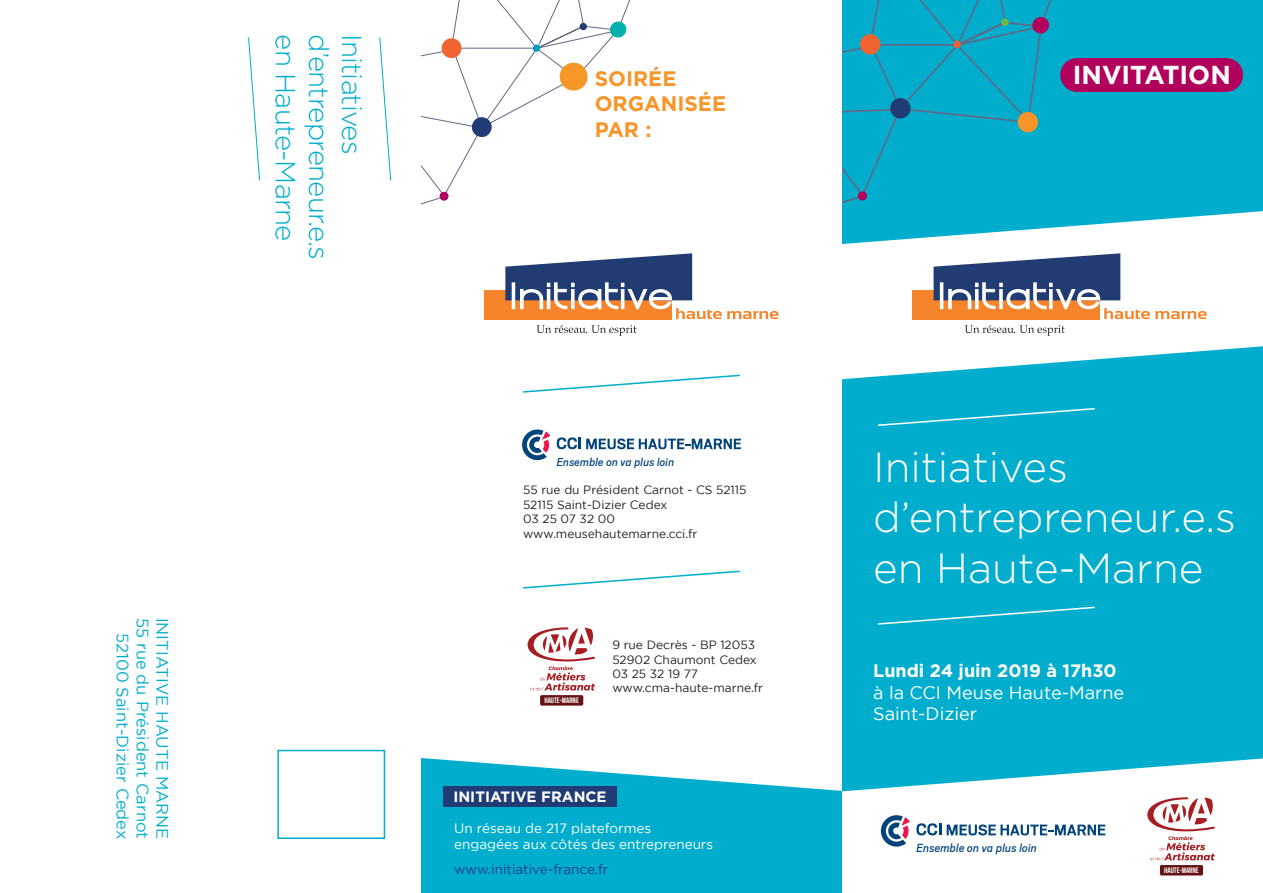
<style>
.page{position:relative;width:1263px;height:893px;background:#fff}
.page>*{position:absolute;margin:0;border:0;box-sizing:border-box;transform-origin:0 0}
.t1{font:300 42px/50.4px "Gotham";color:#fff}
.t2{font:300 27.75px "Gotham";letter-spacing:-.03em;color:#00adcc}
.t3{font:700 25.95px "Gotham";color:#fff}
.t4{font:700 21px/25.2px "Gotham";color:#f79529}
.t5{font:18px/21.6px "Gotham";color:#fff}
.t6{font:700 18px "Gotham";color:#fff}
.t7{font:16.5px "Gotham";color:#00adcc}
.t8{font:700 15px "Gotham";color:#fff}
.t9{font:13.5px/16.2px "Gotham";color:#fff}
.t10{font:13.5px "Gotham";color:#253f8e}
.t11{font:italic 13.05px "Scout";letter-spacing:.01em;color:#00447b}
.t12{font:italic 12.75px "Scout";letter-spacing:.01em;color:#00447b}
.t13{font:12px/14.4px "Gotham";color:#231f20}
.t14{font:700 7.95px "Bebas Neue";color:#fff}
</style>
<div class="page">
<svg style="left:421px;top:758px;width:421px;height:135px;background:#21b7d2"></svg>
<div style="left:842px;top:0;width:421px;height:893px;background:#00adcc"></div>
<svg style="left:842px;top:758px;width:421px;height:135px;background:#d9f2f7"></svg>
<svg style="left:842px;top:0;width:210px;height:204px"></svg>
<svg style="left:889px;top:97px;width:23px;height:23px"></svg>
<svg style="left:1031px;top:16px;width:19px;height:19px"></svg>
<svg style="left:1001px;top:18px;width:8px;height:8px"></svg>
<svg style="left:953px;top:40px;width:8px;height:9px"></svg>
<div style="left:858px;top:191px;width:9px;height:10px;background:#b1015c;border-radius:50%"></div>
<svg style="left:859px;top:33px;width:23px;height:23px"></svg>
<svg style="left:1016px;top:111px;width:23px;height:23px"></svg>
<div style="left:1060px;top:58px;width:34px;height:34px;background:#b1015c;border-radius:50%"></div>
<div style="left:1209px;top:58px;width:34px;height:34px;background:#b1015c;border-radius:50%"></div>
<div style="left:1077px;top:58px;width:149px;height:34px;background:#b1015c"></div>
<svg style="left:878px;top:408px;width:217px;height:18px"></svg>
<svg style="left:878px;top:606px;width:217px;height:19px"></svg>
<svg style="left:842px;top:211px;width:421px;height:168px;fill:#fff"></svg>
<div style="left:913px;top:290px;width:187px;height:29px;background:#f5842a"></div>
<svg style="left:933px;top:253px;width:274px;height:66px;background:#aca2a7"></svg>
<svg style="left:965px;top:325px;width:100px;height:11px"></svg>
<svg style="left:916px;top:823px;width:25px;height:12px"></svg>
<svg style="left:947px;top:824px;width:158px;height:11px;background:#87a6c0"></svg>
<svg style="left:881px;top:815px;width:29px;height:32px"></svg>
<svg style="left:1147px;top:797px;width:68px;height:63px;background:#e7c5c6"></svg>
<div style="left:1160px;top:865px;width:43px;height:10px;background:#641214;border-radius:2px"></div>
<div style="left:443px;top:787px;width:174px;height:20px;background:#213b74"></div>
<svg style="left:421px;top:0;width:209px;height:205px"></svg>
<svg style="left:470px;top:116px;width:23px;height:22px"></svg>
<div style="left:559px;top:62px;width:29px;height:29px;background:#f79727;border-radius:50%"></div>
<svg style="left:609px;top:20px;width:18px;height:19px"></svg>
<svg style="left:579px;top:22px;width:8px;height:9px"></svg>
<svg style="left:532px;top:44px;width:9px;height:8px"></svg>
<div style="left:440px;top:192px;width:9px;height:9px;background:#b1015c;border-radius:50%"></div>
<svg style="left:440px;top:37px;width:23px;height:22px"></svg>
<div style="left:484px;top:290px;width:188px;height:29px;background:#f5842a"></div>
<svg style="left:505px;top:253px;width:273px;height:66px"></svg>
<svg style="left:536px;top:325px;width:100px;height:11px"></svg>
<svg style="left:523px;top:374px;width:217px;height:19px"></svg>
<svg style="left:523px;top:570px;width:217px;height:19px"></svg>
<svg style="left:557px;top:437px;width:184px;height:12px"></svg>
<svg style="left:522px;top:429px;width:28px;height:31px"></svg>
<svg style="left:528px;top:627px;width:67px;height:63px"></svg>
<div style="left:540px;top:695px;width:43px;height:10px;background:#641214;border-radius:2px"></div>
<svg style="left:379px;top:37px;width:13px;height:144px"></svg>
<svg style="left:248px;top:37px;width:12px;height:144px"></svg>
<div style="left:277px;top:750px;width:108px;height:89px;border:2px solid #00adcc"></div>
<h3 class="t7" style="left:152px;top:618px;width:223px;rotate:90deg">55 rue du Président Carnot</h3>
<h3 class="t7" style="left:171px;top:618px;width:223px;rotate:90deg">INITIATIVE HAUTE MARNE</h3>
<h3 class="t7" style="left:132px;top:633px;width:207px;rotate:90deg">52100 Saint-Dizier Cedex</h3>
<h2 class="t2" style="left:301px;top:34px;width:209px;rotate:90deg">en Haute-Marne</h2>
<h2 class="t2" style="left:334px;top:34px;width:227px;rotate:90deg">d’entrepreneur.e.s</h2>
<h2 class="t2" style="left:367px;top:34px;width:122px;rotate:90deg">Initiatives</h2>
<h3 class="t4" style="left:595px;top:66px;width:133px">SOIRÉE<br>ORGANISÉE<br>PAR :</h3>
<p class="t12" style="left:557px;top:453px;width:119px">Ensemble on va plus loin</p>
<p class="t13" style="left:523px;top:483px;width:225px">55 rue du Président Carnot - CS 52115<br>52115 Saint-Dizier Cedex<br>03 25 07 32 00 www.meusehautemarne.cci.fr</p>
<p class="t14" style="left:544px;top:696px;width:36px">HAUTE-MARNE</p>
<p class="t13" style="left:612px;top:637px;width:152px">9 rue Decrès - BP 12053<br>52902 Chaumont Cedex<br>03 25 32 19 77 www.cma-haute-marne.fr</p>
<p class="t8" style="left:453px;top:788px;width:155px">INITIATIVE FRANCE</p>
<p class="t9" style="left:454px;top:820px;width:260px">Un réseau de 217 plateformes engagées aux côtés des entrepreneurs</p>
<p class="t10" style="left:454px;top:862px;width:156px">www.initiative-france.fr</p>
<h3 class="t3" style="left:1073px;top:60px;width:159px">INVITATION</h3>
<h1 class="t1" style="left:873px;top:441px;width:364px">Initiatives d’entrepreneur.e.s en Haute-Marne</h1>
<h3 class="t6" style="left:873px;top:660px;width:245px">Lundi 24 juin 2019 à 17h30</h3>
<h3 class="t5" style="left:873px;top:681px;width:252px">à la CCI Meuse Haute-Marne<br>Saint-Dizier</h3>
<p class="t11" style="left:916px;top:840px;width:122px">Ensemble on va plus loin</p>
<p class="t14" style="left:1164px;top:866px;width:36px">HAUTE-MARNE</p>
</div>
